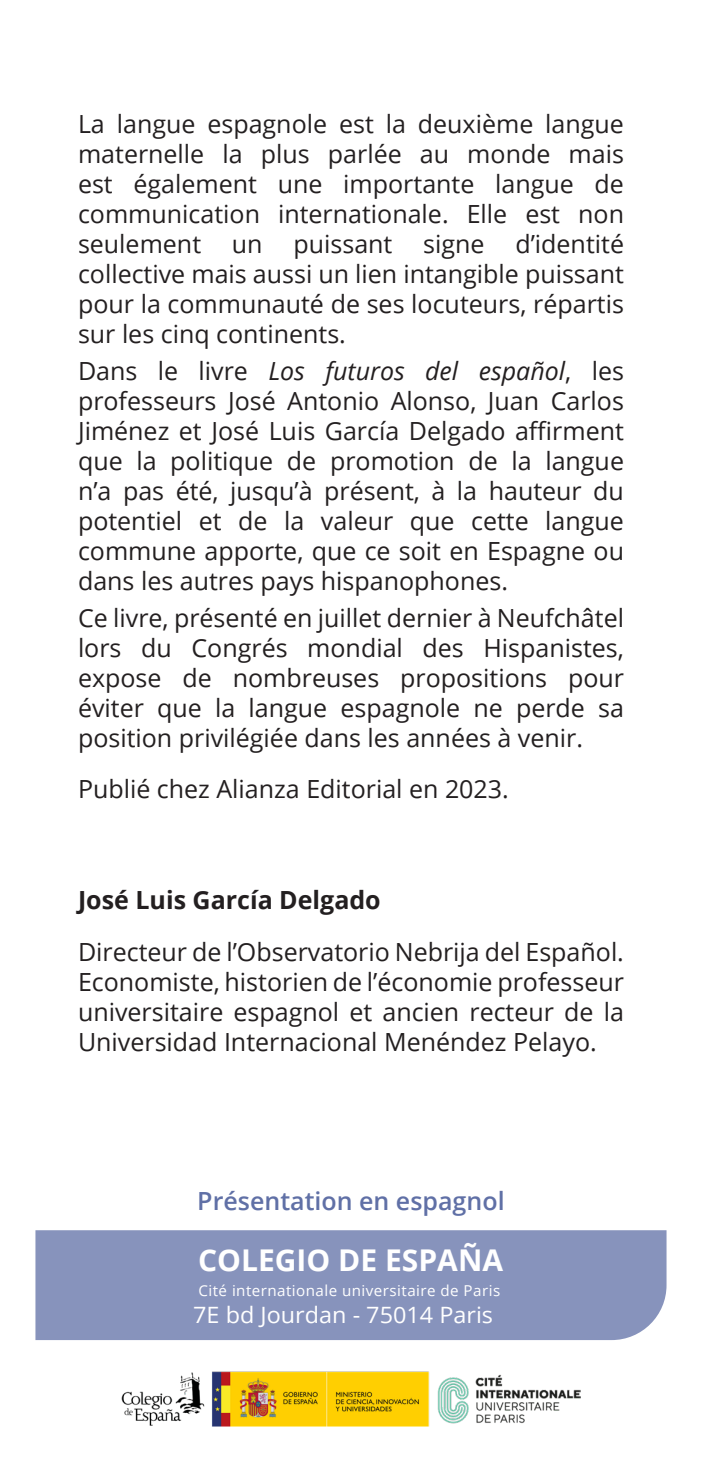
<style>
.page{position:relative;width:705px;height:1473px;background:#fff}
.page>*{position:absolute;margin:0;border:0;box-sizing:border-box;transform-origin:0 0}
.t1{font:700 30px "Open Sans";color:#fff}
.t2{font:25px/30px "Open Sans";color:#231f20;text-align:justify}
.t3{font:600 25px "Open Sans";color:#6070a6}
.t4{font:700 25px "Open Sans";color:#231f20}
.t5{font:22.5px "Open Sans";color:#fff;scale:1.04 1}
.t6{font:15px "Open Sans";letter-spacing:.03em;color:#fff}
.s1{font-style:italic}
</style>
<div class="page">
<img style="left:122px;top:1371px;width:458px;height:55px">
<div style="left:35px;top:1230px;width:631px;height:110px;background:#8793bc"></div>
<p class="t2" style="left:78px;top:108px;width:547px">La langue espagnole est la deuxième langue maternelle la plus parlée au monde mais est également une importante langue de communication internationale. Elle est non seulement un puissant signe d’identité collective mais aussi un lien intangible puissant pour la communauté de ses locuteurs, répartis sur les cinq continents.</p>
<p class="t2" style="left:78px;top:355px;width:547px">Dans le livre <span class="s1">Los futuros del español</span>, les professeurs José Antonio Alonso, Juan Carlos Jiménez et José Luis García Delgado affirment que la politique de promotion de la langue n’a pas été, jusqu’à présent, à la hauteur du potentiel et de la valeur que cette langue commune apporte, que ce soit en Espagne ou dans les autres pays hispanophones.</p>
<p class="t2" style="left:78px;top:602px;width:547px">Ce livre, présenté en juillet dernier à Neufchâtel lors du Congrés mondial des Hispanistes, expose de nombreuses propositions pour éviter que la langue espagnole ne perde sa position privilégiée dans les années à venir.</p>
<p class="t2" style="left:78px;top:773px;width:432px">Publié chez Alianza Editorial en 2023.</p>
<p class="t4" style="left:78px;top:882px;width:304px">José Luis García Delgado</p>
<p class="t2" style="left:78px;top:936px;width:547px">Directeur de l’Observatorio Nebrija del Español.<br>Economiste, historien de l’économie professeur universitaire espagnol et ancien recteur de la Universidad Internacional Menéndez Pelayo.</p>
<p class="t3" style="left:197px;top:1183px;width:309px">Présentation en espagnol</p>
<p class="t1" style="left:198px;top:1238px;width:306px">COLEGIO DE ESPAÑA</p>
<p class="t6" style="left:198px;top:1280px;width:303px">Cité internationale universitaire de Paris</p>
<p class="t5" style="left:193px;top:1299px;width:290px">7E bd Jourdan - 75014 Paris</p>
</div>
